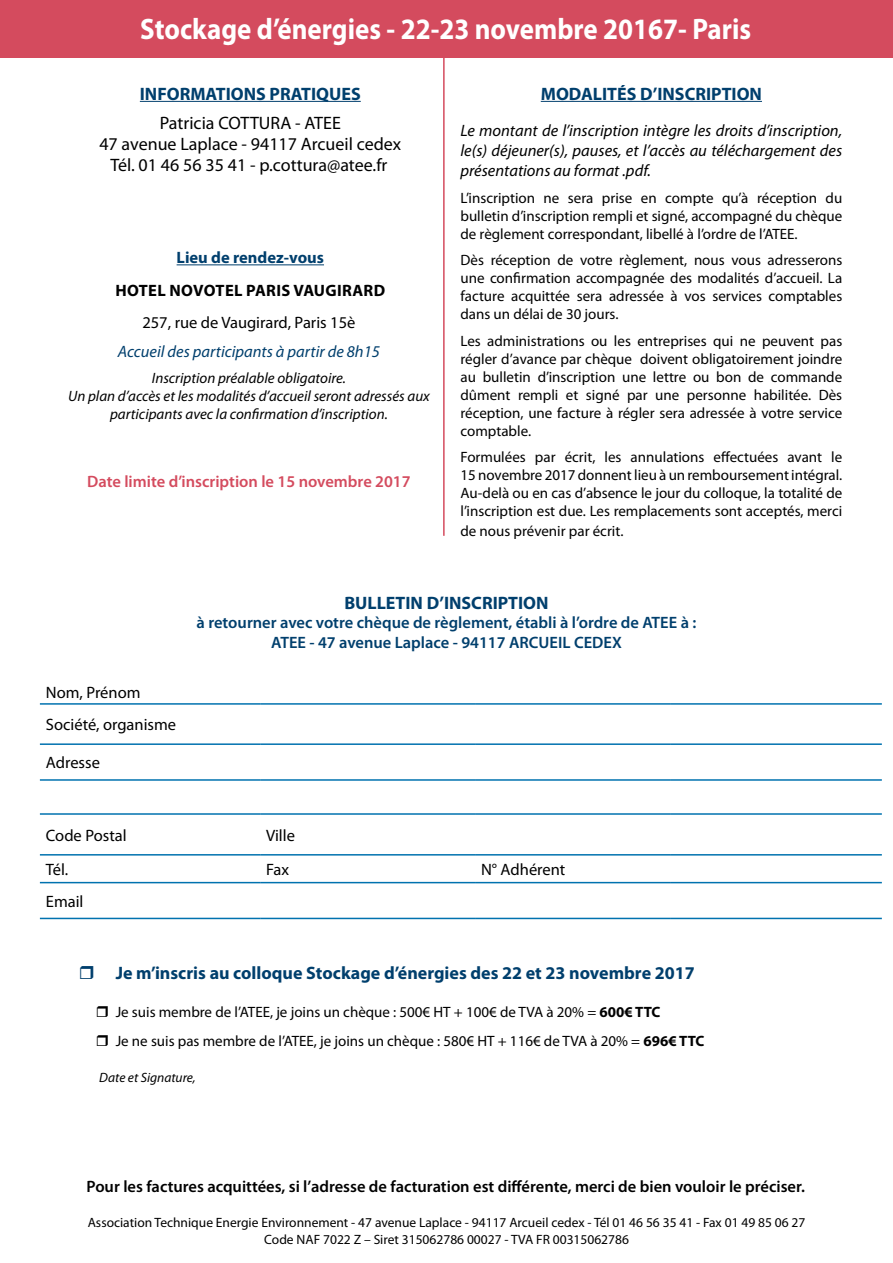
<style>
.page{position:relative;width:893px;height:1263px;background:#fff}
.page>*{position:absolute;margin:0;border:0;box-sizing:border-box;transform-origin:0 0}
.t1{font:700 29.7px "Myriad Pro";color:#fff;scale:.91 1}
.t2{font:700 18px "Myriad Pro";color:#003f6d}
.t3{font:18px/21px "Myriad Pro";color:#000;text-align:center}
.t4{font:italic 16.5px/19.8px "Myriad Pro";color:#000;text-align:justify}
.t5{font:16.5px/32.7px "Myriad Pro";color:#000}
.t6{font:600 16.5px/19.8px "Myriad Pro";color:#003f6d;text-align:center}
.t7{font:600 16.5px "Myriad Pro";color:#000}
.t8{font:600 16.5px "Myriad Pro";color:#d44b5e}
.t9{font:italic 16.5px "Myriad Pro";color:#003f6d}
.t10{font:700 16.5px "Myriad Pro";letter-spacing:.02em;color:#000}
.t11{font:700 16.5px "Myriad Pro";color:#003f6d}
.t12{font:15px/18px "Myriad Pro";color:#000;text-align:justify}
.t13{font:italic 15px/18px "Myriad Pro";color:#000;text-align:center}
.t14{font:13.5px/16.2px "Myriad Pro";color:#000;text-align:center}
.t15{font:italic 13.5px "Myriad Pro";color:#000}
.s1{font-weight:700}
</style>
<div class="page">
<hr style="left:541px;top:101px;width:221px;height:1px;background:#003f6d">
<hr style="left:140px;top:101px;width:221px;height:1px;background:#003f6d">
<hr style="left:177px;top:264px;width:147px;height:1px;background:#003f6d">
<hr style="left:40px;top:703px;width:220px;height:2px;background:#0072af">
<hr style="left:260px;top:703px;width:215px;height:2px;background:#0072af">
<hr style="left:475px;top:703px;width:196px;height:2px;background:#0072af">
<hr style="left:671px;top:703px;width:211px;height:2px;background:#0072af">
<hr style="left:40px;top:743px;width:220px;height:2px;background:#0072af">
<hr style="left:260px;top:743px;width:215px;height:2px;background:#0072af">
<hr style="left:475px;top:743px;width:196px;height:2px;background:#0072af">
<hr style="left:671px;top:743px;width:211px;height:2px;background:#0072af">
<hr style="left:40px;top:779px;width:220px;height:2px;background:#0072af">
<hr style="left:260px;top:779px;width:215px;height:2px;background:#0072af">
<hr style="left:475px;top:779px;width:196px;height:2px;background:#0072af">
<hr style="left:671px;top:779px;width:211px;height:2px;background:#0072af">
<hr style="left:40px;top:813px;width:220px;height:2px;background:#0072af">
<hr style="left:260px;top:813px;width:215px;height:2px;background:#0072af">
<hr style="left:475px;top:813px;width:196px;height:2px;background:#0072af">
<hr style="left:671px;top:813px;width:211px;height:2px;background:#0072af">
<hr style="left:40px;top:854px;width:220px;height:1px;background:#0072af">
<hr style="left:260px;top:854px;width:215px;height:1px;background:#0072af">
<hr style="left:475px;top:854px;width:196px;height:1px;background:#0072af">
<hr style="left:671px;top:854px;width:211px;height:1px;background:#0072af">
<hr style="left:40px;top:882px;width:220px;height:1px;background:#0072af">
<hr style="left:260px;top:882px;width:215px;height:1px;background:#0072af">
<hr style="left:475px;top:882px;width:196px;height:1px;background:#0072af">
<hr style="left:671px;top:882px;width:211px;height:1px;background:#0072af">
<hr style="left:40px;top:918px;width:220px;height:1px;background:#0072af">
<hr style="left:260px;top:918px;width:215px;height:1px;background:#0072af">
<hr style="left:475px;top:918px;width:196px;height:1px;background:#0072af">
<hr style="left:671px;top:918px;width:211px;height:1px;background:#0072af">
<div style="left:0;top:0;width:892px;height:58px;background:#d44b5e"></div>
<hr style="left:443px;top:58px;width:2px;height:478px;background:#d44b5e">
<h1 class="t1" style="left:140px;top:10px;width:673px">Stockage d’énergies - 22-23 novembre 20167- Paris</h1>
<p class="t2" style="left:140px;top:82px;width:222px">INFORMATIONS PRATIQUES</p>
<p class="t3" style="left:99px;top:112px;width:303px">Patricia COTTURA - ATEE<br>47 avenue Laplace - 94117 Arcueil cedex<br>Tél. 01 46 56 35 41 - p.cottura@atee.fr</p>
<p class="t11" style="left:177px;top:247px;width:149px">Lieu de rendez-vous</p>
<p class="t10" style="left:115px;top:279px;width:271px">HOTEL NOVOTEL PARIS VAUGIRARD</p>
<p class="t5" style="left:142px;top:306px;width:215px">257, rue de Vaugirard, Paris 15è</p>
<p class="t9" style="left:118px;top:341px;width:264px">Accueil des participants à partir de 8h15</p>
<p class="t13" style="left:68px;top:369px;width:363px">Inscription préalable obligatoire.<br>Un plan d’accès et les modalités d’accueil seront adressés aux participants avec la confirmation d’inscription.</p>
<p class="t8" style="left:87px;top:471px;width:325px">Date limite d’inscription le 15 novembre 2017</p>
<p class="t2" style="left:541px;top:82px;width:223px">MODALITÉS D’INSCRIPTION</p>
<p class="t4" style="left:460px;top:121px;width:383px">Le montant de l’inscription intègre les droits d’inscription, le(s) déjeuner(s), pauses, et l’accès au téléchargement des présentations au format .pdf.</p>
<p class="t12" style="left:460px;top:188px;width:383px">L’inscription ne sera prise en compte qu’à réception du bulletin d’inscription rempli et signé, accompagné du chèque de règlement correspondant, libellé à l’ordre de l’ATEE.</p>
<p class="t12" style="left:460px;top:251px;width:383px">Dès réception de votre règlement, nous vous adresserons une confirmation accompagnée des modalités d’accueil. La facture acquittée sera adressée à vos services comptables dans un délai de 30 jours.</p>
<p class="t12" style="left:460px;top:331px;width:383px">Les administrations ou les entreprises qui ne peuvent pas régler d’avance par chèque doivent obligatoirement joindre au bulletin d’inscription une lettre ou bon de commande dûment rempli et signé par une personne habilitée. Dès réception, une facture à régler sera adressée à votre service comptable.</p>
<p class="t12" style="left:460px;top:448px;width:383px">Formulées par écrit, les annulations effectuées avant le 15 novembre 2017 donnent lieu à un remboursement intégral.<br>Au-delà ou en cas d’absence le jour du colloque, la totalité de l’inscription est due. Les remplacements sont acceptés, merci</p>
<p class="t12" style="left:460px;top:522px;width:164px">de nous prévenir par écrit.</p>
<p class="t5" style="left:46px;top:675px;width:132px">Nom, Prénom<br>Société, organisme</p>
<p class="t5" style="left:46px;top:746px;width:56px">Adresse</p>
<p class="t2" style="left:344px;top:591px;width:206px">BULLETIN D’INSCRIPTION</p>
<p class="t6" style="left:197px;top:613px;width:501px">à retourner avec votre chèque de règlement, établi à l’ordre de ATEE à :<br>ATEE - 47 avenue Laplace - 94117 ARCUEIL CEDEX</p>
<p class="t5" style="left:46px;top:818px;width:82px">Code Postal</p>
<p class="t5" style="left:266px;top:818px;width:30px">Ville</p>
<p class="t5" style="left:46px;top:853px;width:24px">Tél.</p>
<p class="t5" style="left:266px;top:853px;width:24px">Fax</p>
<p class="t5" style="left:481px;top:853px;width:86px">N° Adhérent</p>
<p class="t5" style="left:46px;top:884px;width:39px">Email</p>
<p class="t2" style="left:116px;top:961px;width:580px">Je m’inscris au colloque Stockage d’énergies des 22 et 23 novembre 2017</p>
<p class="t12" style="left:116px;top:997px;width:590px;line-height:29.2px">Je suis membre de l’ATEE, je joins un chèque : 500€ HT + 100€ de TVA à 20% = <span class="s1">600€ TTC<br></span>Je ne suis pas membre de l’ATEE, je joins un chèque : 580€ HT + 116€ de TVA à 20% = <span class="s1">696€ TTC</span></p>
<p class="t15" style="left:99px;top:1069px;width:98px">Date et Signature,</p>
<p class="t7" style="left:87px;top:1176px;width:720px">Pour les factures acquittées, si l’adresse de facturation est différente, merci de bien vouloir le préciser.</p>
<p class="t14" style="left:88px;top:1214px;width:719px">Association Technique Energie Environnement - 47 avenue Laplace - 94117 Arcueil cedex - Tél 01 46 56 35 41 - Fax 01 49 85 06 27<br>Code NAF 7022 Z – Siret 315062786 00027 - TVA FR 00315062786</p>
</div>
